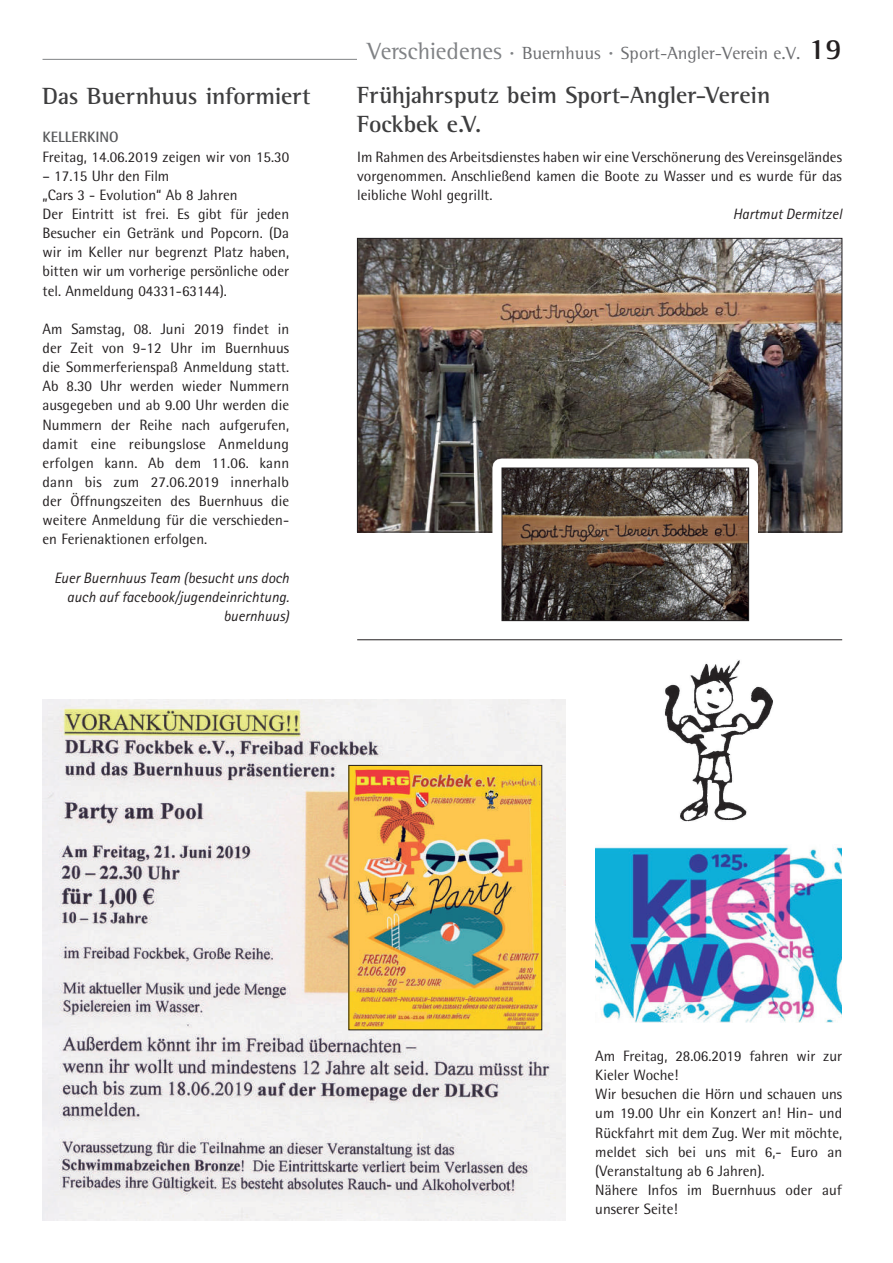
<style>
.page{position:relative;width:893px;height:1263px;background:#fff}
.page>*{position:absolute;margin:0;border:0;box-sizing:border-box;transform-origin:0 0}
.t1{font:700 24px/28.8px "Rotis Semi Serif";letter-spacing:-.005em;color:#3e3e3f}
.t2{font:18px "Rotis Semi Serif";color:#6c6d70}
.t3{font:15px/19.2px "Rotis Semi Sans";color:#231f20;text-align:justify}
.t4{font:italic 15px/19.2px "Rotis Sans Serif";color:#231f20;text-align:right}
.t5{font:700 15px "Rotis Semi Sans";color:#57585a}
.s1{font-size:24px;color:#808285}
.s2{font-weight:700;font-size:30px;color:#231f20}
</style>
<div class="page">
<hr style="left:43px;top:59px;width:688px;height:1px;background:#808285">
<div style="left:357px;top:41px;width:443px;height:24px;background:#fff"></div>
<img style="left:359px;top:240px;width:481px;height:290px">
<div style="left:493px;top:459px;width:265px;height:171px;background:#fff"></div>
<img style="left:504px;top:470px;width:243px;height:149px">
<div style="left:502px;top:468px;width:247px;height:153px;border:1px solid #231f20"></div>
<img style="left:664px;top:660px;width:109px;height:162px">
<img style="left:43px;top:700px;width:523px;height:520px">
<img style="left:595px;top:847px;width:247px;height:176px">
<hr style="left:357px;top:639px;width:485px;height:1px;background:#231f20">
<img style="left:351px;top:767px;width:189px;height:261px">
<h1 class="t1" style="left:43px;top:82px;width:270px">Das Buernhuus informiert</h1>
<p class="t5" style="left:43px;top:128px;width:78px">KELLERKINO</p>
<p class="t3" style="left:43px;top:147px;width:248px">Freitag, 14.06.2019 zeigen wir von 15.30</p>
<p class="t3" style="left:43px;top:166px;width:248px;text-align:left">– 17.15 Uhr den Film<br>„Cars 3 - Evolution“ Ab 8 Jahren<br>Der Eintritt ist frei. Es gibt für jeden Besucher ein Getränk und Popcorn. (Da wir im Keller nur begrenzt Platz haben, bitten wir um vorherige persönliche oder tel. Anmeldung 04331-63144).</p>
<p class="t3" style="left:43px;top:319px;width:248px">Am Samstag, 08. Juni 2019 findet in der Zeit von 9-12 Uhr im Buernhuus die Sommerferienspaß Anmeldung statt.<br>Ab 8.30 Uhr werden wieder Nummern ausgegeben und ab 9.00 Uhr werden die Nummern der Reihe nach aufgerufen, damit eine reibungslose Anmeldung erfolgen kann. Ab dem 11.06. kann dann bis zum 27.06.2019 innerhalb der Öffnungszeiten des Buernhuus die weitere Anmeldung für die verschieden&shy;en Ferienaktionen erfolgen.</p>
<p class="t4" style="left:54px;top:568px;width:237px">Euer Buernhuus Team (besucht uns doch auch auf facebook/jugendeinrichtung. buernhuus)</p>
<p class="t2" style="left:367px;top:42px;width:476px"><span class="s1">Verschiedenes ·</span> Buernhuus <span class="s1">·</span> Sport-Angler-Verein e.V. <span class="s2">19</span></p>
<h1 class="t1" style="left:357px;top:80px;width:415px">Frühjahrsputz beim Sport-Angler-Verein<br>Fockbek e.V.</h1>
<p class="t3" style="left:357px;top:147px;width:486px">Im Rahmen des Arbeitsdienstes haben wir eine Verschönerung des Vereinsgeländes vorgenommen. Anschließend kamen die Boote zu Wasser und es wurde für das leibliche Wohl gegrillt.</p>
<p class="t4" style="left:733px;top:204px;width:111px">Hartmut Dermitzel</p>
<p class="t3" style="left:595px;top:1046px;width:248px;text-align:left">Am Freitag, 28.06.2019 fahren wir zur<br>Kieler Woche!<br>Wir besuchen die Hörn und schauen uns um 19.00 Uhr ein Konzert an! Hin- und<br>Rückfahrt mit dem Zug. Wer mit möchte, meldet sich bei uns mit 6,- Euro an (Veranstaltung ab 6 Jahren).<br>Nähere Infos im Buernhuus oder auf unserer Seite!</p>
</div>
